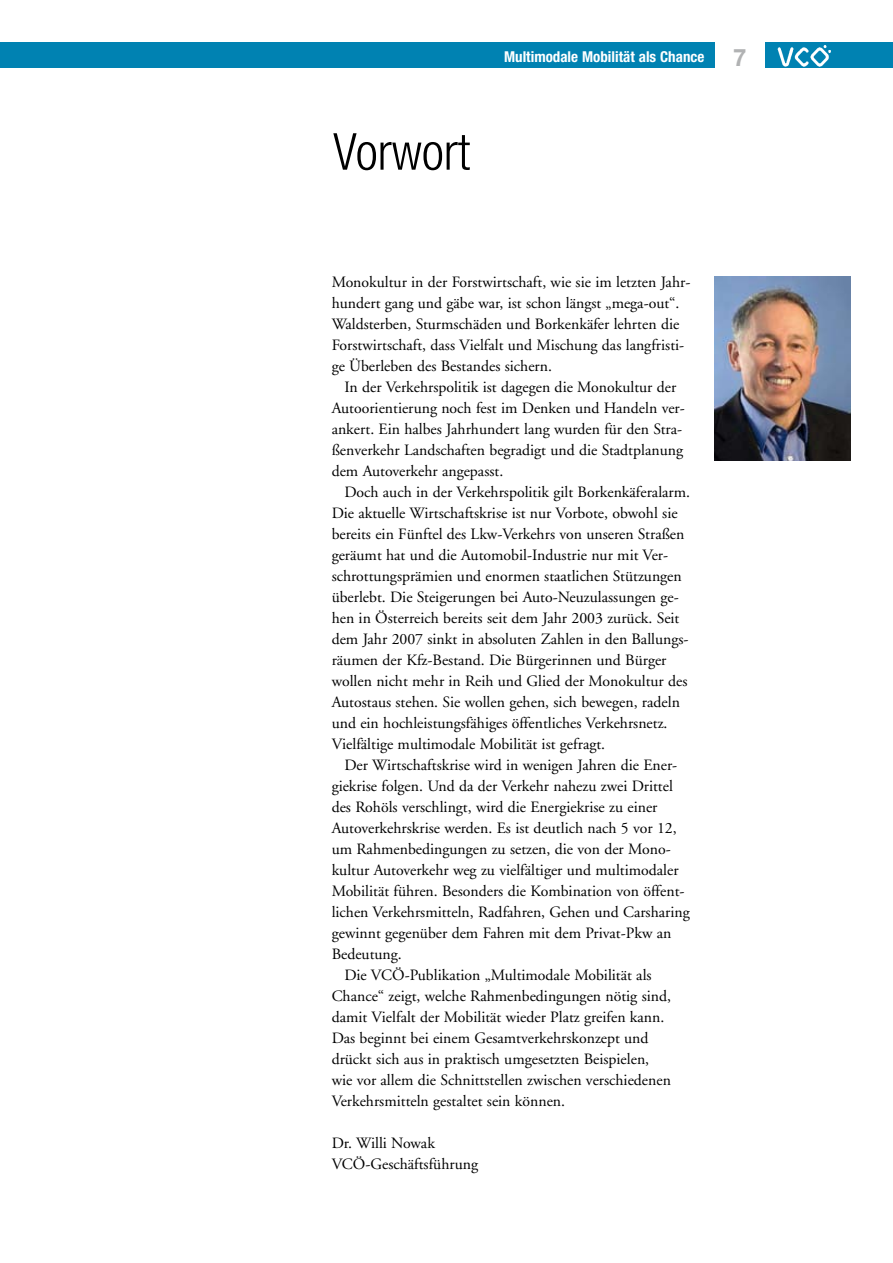
<style>
.page{position:relative;width:893px;height:1263px;background:#fff}
.page>*{position:absolute;margin:0;border:0;box-sizing:border-box;transform-origin:0 0}
.t1{font:300 condensed 51px "Helvetica Neue";color:#000}
.t2{font:15.75px/21px "Adobe Garamond";color:#000}
.t3{font:700 condensed 15px "Helvetica Neue";color:#fff}
</style>
<div class="page">
<img style="left:714px;top:276px;width:136px;height:185px">
<div style="left:0;top:43px;width:714px;height:25px;background:#0082b2"></div>
<div style="left:765px;top:43px;width:128px;height:25px;background:#0082b2"></div>
<img style="left:777px;top:45px;width:54px;height:22px">
<h1 class="t1" style="left:333px;top:122px;width:138px">Vorwort</h1>
<p class="t3" style="left:504px;top:47px;width:202px">Multimodale Mobilität als Chance</p>
<p class="t2" style="left:332px;top:272px;width:360px">Monokultur in der Forstwirtschaft, wie sie im letzten Jahr&shy;hundert gang und gäbe war, ist schon längst „mega-out“.<br>Waldsterben, Sturmschäden und Borkenkäfer lehrten die Forstwirtschaft, dass Vielfalt und Mischung das langfristi&shy;ge Überleben des Bestandes sichern.</p>
<p class="t2" style="left:332px;top:377px;width:355px;text-indent:13px">In der Verkehrspolitik ist dagegen die Monokultur der Autoorientierung noch fest im Denken und Handeln ver&shy;ankert. Ein halbes Jahrhundert lang wurden für den Stra&shy;ßenverkehr Landschaften begradigt und die Stadt-planung dem Autoverkehr angepasst.</p>
<p class="t2" style="left:332px;top:482px;width:360px;text-indent:13px">Doch auch in der Verkehrspolitik gilt Borkenkäfer-alarm.<br>Die aktuelle Wirtschaftskrise ist nur Vorbote, obwohl sie bereits ein Fünftel des Lkw-Verkehrs von unseren Straßen geräumt hat und die Automobil-Industrie nur mit Ver&shy;schrottungsprämien und enormen staatlichen Stützungen überlebt. Die Steigerungen bei Auto-Neuzulassungen ge&shy;hen in Österreich bereits seit dem Jahr 2003 zurück. Seit dem Jahr 2007 sinkt in absoluten Zahlen in den Ballungs&shy;räumen der Kfz-Bestand. Die Bürgerinnen und Bürger wollen nicht mehr in Reih und Glied der Monokultur des Autostaus stehen. Sie wollen gehen, sich bewegen, radeln und ein hochleistungsfähiges öffentliches Verkehrsnetz.<br>Vielfältige multimodale Mobilität ist gefragt.</p>
<p class="t2" style="left:344px;top:755px;width:334px">Der Wirtschaftskrise wird in wenigen Jahren die Ener-</p>
<p class="t2" style="left:332px;top:776px;width:343px">giekrise folgen. Und da der Verkehr nahezu zwei Drittel</p>
<p class="t2" style="left:332px;top:797px;width:327px">des Rohöls verschlingt, wird die Energiekrise zu einer</p>
<p class="t2" style="left:332px;top:818px;width:346px">Autoverkehrskrise werden. Es ist deutlich nach 5 vor 12,</p>
<p class="t2" style="left:332px;top:839px;width:341px">um Rahmenbedingungen zu setzen, die von der Mono-</p>
<p class="t2" style="left:332px;top:860px;width:348px">kultur Autoverkehr weg zu vielfältiger und multimodaler</p>
<p class="t2" style="left:332px;top:881px;width:354px">Mobilität führen. Besonders die Kombination von öffent-</p>
<p class="t2" style="left:332px;top:902px;width:360px">lichen Verkehrsmitteln, Radfahren, Gehen und Carsharing</p>
<p class="t2" style="left:332px;top:923px;width:341px">gewinnt gegenüber dem Fahren mit dem Privat-Pkw an</p>
<p class="t2" style="left:332px;top:944px;width:72px">Bedeutung.</p>
<p class="t2" style="left:344px;top:965px;width:309px">Die VCÖ-Publikation „Multimodale Mobilität als</p>
<p class="t2" style="left:332px;top:986px;width:341px">Chance“ zeigt, welche Rahmenbedingungen nötig sind,</p>
<p class="t2" style="left:332px;top:1007px;width:334px">damit Vielfalt der Mobilität wieder Platz greifen kann.</p>
<p class="t2" style="left:332px;top:1028px;width:318px">Das beginnt bei einem Gesamtverkehrskonzept und</p>
<p class="t2" style="left:332px;top:1049px;width:319px">drückt sich aus in praktisch umgesetzten Beispielen,</p>
<p class="t2" style="left:332px;top:1070px;width:341px">wie vor allem die Schnittstellen zwischen verschiedenen</p>
<p class="t2" style="left:332px;top:1091px;width:235px">Verkehrsmitteln gestaltet sein können.</p>
<p class="t2" style="left:332px;top:1133px;width:148px">Dr. Willi Nowak<br>VCÖ-Geschäftsführung</p>
</div>
